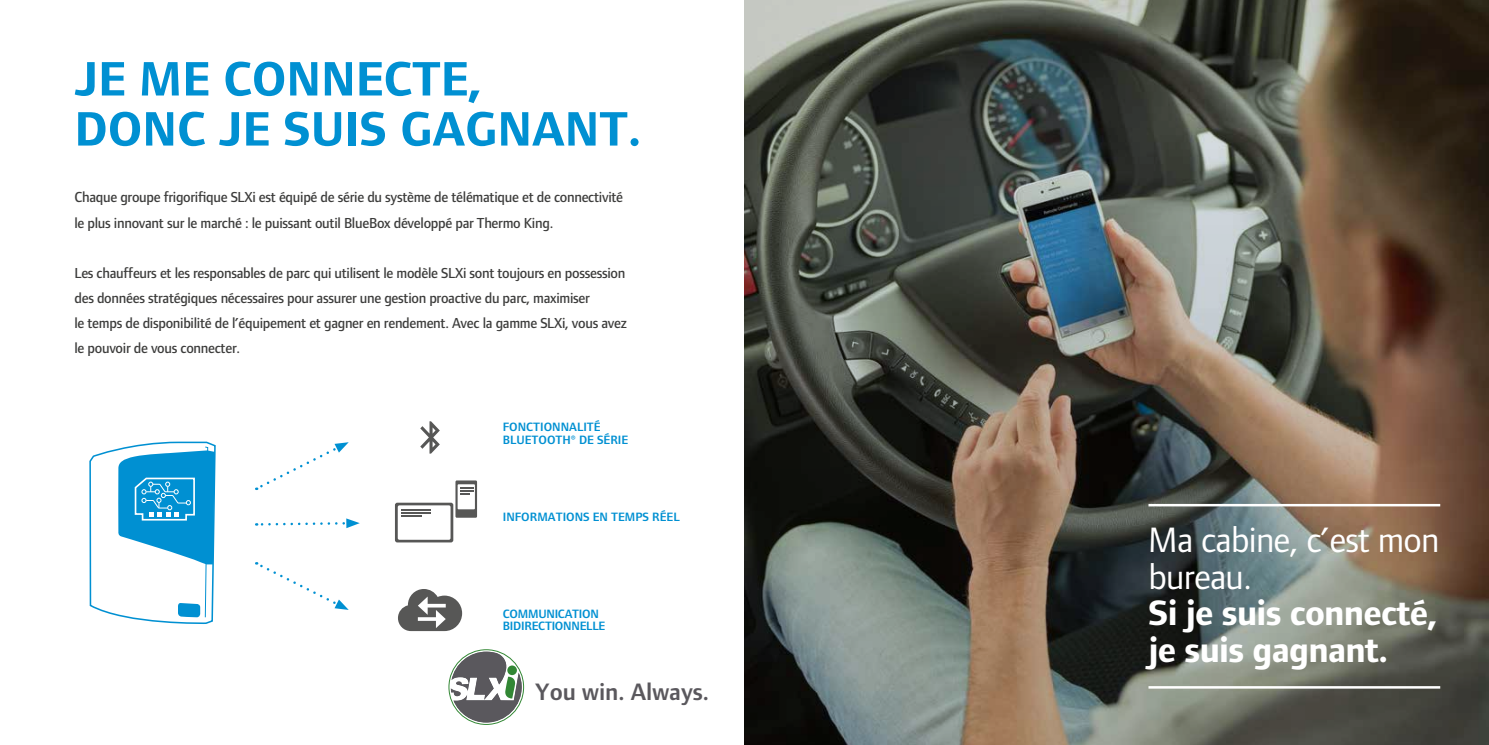
<style>
.page{position:relative;width:1489px;height:745px;background:#fff}
.page>*{position:absolute;margin:0;border:0;box-sizing:border-box;transform-origin:0 0}
.t1{font:700 50px/50px "Foundry Form Sans Blonde";color:#0090d2}
.t2{font:700 36.5px/36.5px "Foundry Form Sans Blonde";letter-spacing:-.02em;color:#fff}
.t3{font:36.5px/36.5px "Foundry Form Sans Blonde";letter-spacing:-.02em;color:#fff}
.t4{font:600 24.62px "Foundry Form Sans Blonde";color:#5a585d}
.t5{font:500 15px/25px "Foundry Form Sans Blonde";letter-spacing:-.02em;color:#3c3c3b}
.t6{font:600 12.5px/12.5px "Foundry Form Sans Blonde";color:#0090d2}
.t7{font:600 12.5px/12.5px "Foundry Form Sans Blonde";letter-spacing:-.02em;color:#0090d2}
</style>
<div class="page">
<img style="left:744px;top:0;width:744px;height:744px">
<svg style="left:398px;top:589px;width:64px;height:41px"></svg>
<svg style="left:395px;top:480px;width:82px;height:62px"></svg>
<svg style="left:420px;top:421px;width:20px;height:32px"></svg>
<svg style="left:256px;top:442px;width:93px;height:48px"></svg>
<svg style="left:256px;top:518px;width:104px;height:10px"></svg>
<svg style="left:256px;top:562px;width:92px;height:47px"></svg>
<hr style="left:1148px;top:503px;width:291px;height:3px;background:#fff">
<hr style="left:1148px;top:685px;width:291px;height:3px;background:#fff">
<svg style="left:89px;top:441px;width:127px;height:183px"></svg>
<svg style="left:449px;top:650px;width:74px;height:74px"></svg>
<div style="left:507px;top:665px;width:10px;height:9px;background:#328734;border-radius:50%"></div>
<div style="left:448px;top:648px;width:76px;height:76px;border:1px solid #328734;border-radius:50%"></div>
<h1 class="t1" style="left:74px;top:54px;width:568px">JE ME CONNECTE,<br>DONC JE SUIS GAGNANT.</h1>
<p class="t5" style="left:74px;top:185px;width:550px">Chaque groupe frigorifique SLXi est équipé de série du système de télématique et de connectivité le plus innovant sur le marché : le puissant outil BlueBox développé par Thermo King.</p>
<p class="t5" style="left:74px;top:260px;width:554px">Les chauffeurs et les responsables de parc qui utilisent le modèle SLXi sont toujours en possession des données stratégiques nécessaires pour assurer une gestion proactive du parc, maximiser<br>le temps de disponibilité de l’équipement et gagner en rendement. Avec la gamme SLXi, vous avez le pouvoir de vous connecter.</p>
<p class="t6" style="left:503px;top:420px;width:127px">FONCTIONNALITÉ<br>BLUETOOTH® DE SÉRIE</p>
<p class="t6" style="left:503px;top:510px;width:178px">INFORMATIONS EN TEMPS RÉEL</p>
<p class="t7" style="left:503px;top:606px;width:104px">COMMUNICATION<br>BIDIRECTIONNELLE</p>
<h3 class="t4" style="left:535px;top:677px;width:175px">You win. Always.</h3>
<h2 class="t3" style="left:1148px;top:521px;width:292px">Ma cabine, c’est mon bureau.</h2>
<h2 class="t2" style="left:1148px;top:594px;width:290px">Si je suis connecté, je suis gagnant.</h2>
</div>
